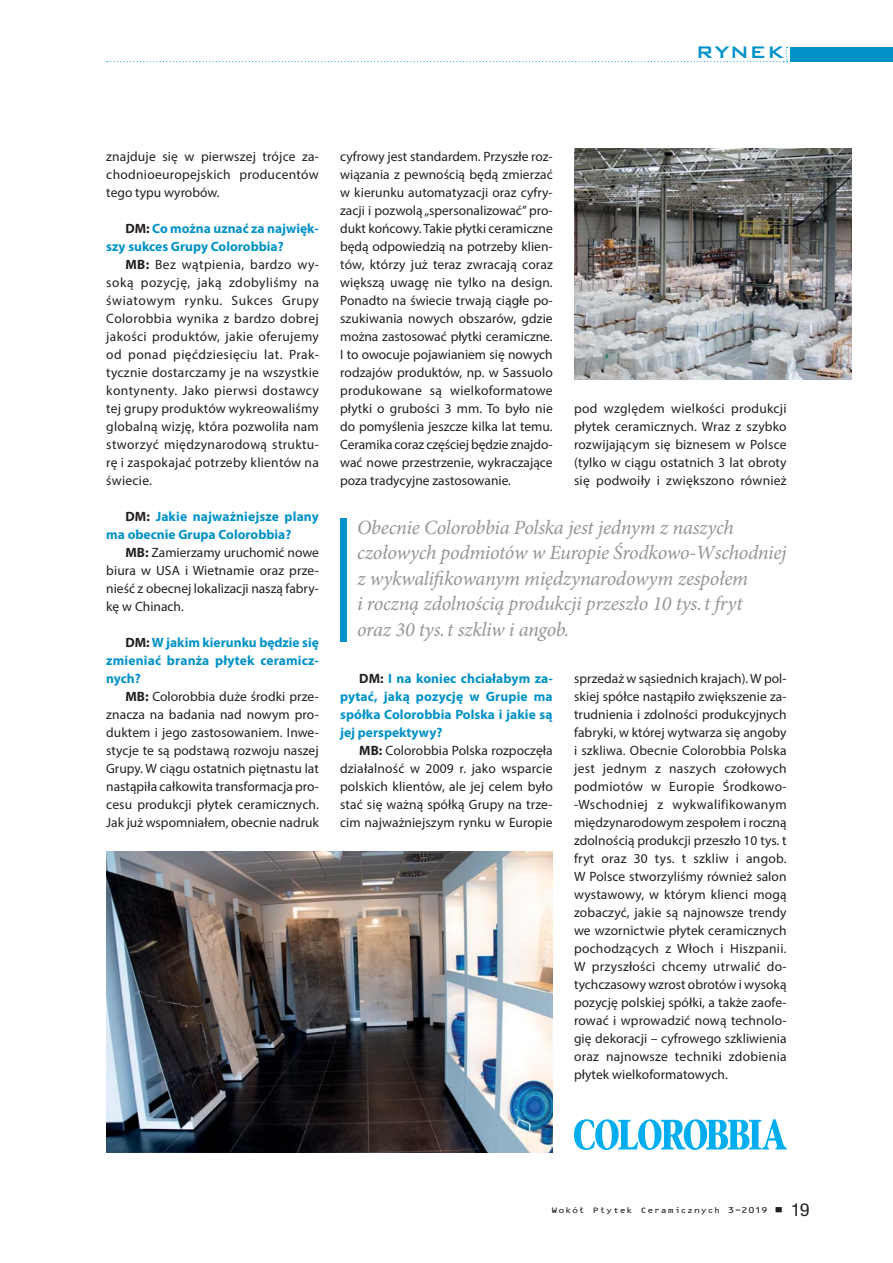
<style>
.page{position:relative;width:893px;height:1263px;background:#fff}
.page>*{position:absolute;margin:0;border:0;box-sizing:border-box;transform-origin:0 0}
.t1{font:italic 20.25px/25.5px "Minion Pro";letter-spacing:-.015em;color:#939598}
.t2{font:15.75px "Swis 721 Cn PL";color:#231f20;scale:1.2 1}
.t3{font:13.5px/18px "Myriad Pro";letter-spacing:.01em;color:#231f20;text-align:justify}
.t4{font:700 13.5px "Myriad Pro";letter-spacing:.005em;color:#0092c8}
.t5{font:13.5px "Myriad Pro";letter-spacing:.03em;color:#231f20}
.t6{font:13.5px "Myriad Pro";letter-spacing:.035em;color:#231f20}
.t7{font:13.5px "Myriad Pro";letter-spacing:.045em;color:#231f20}
.t8{font:9.45px "Bank Gothic Md PL";letter-spacing:.06em;color:#0092c8}
.t9{font:7.2px "OCR B 10 PL Regular";color:#231f20;scale:1.2 1}
.s1{color:#231f20}
.s2{font-weight:700}
</style>
<div class="page">
<div style="left:791px;top:47px;width:102px;height:15px;background:#0092c8"></div>
<svg style="left:107px;top:47px;width:681px;height:15px"></svg>
<img style="left:574px;top:149px;width:278px;height:231px">
<div style="left:340px;top:519px;width:7px;height:123px;background:#0092c8"></div>
<img style="left:106px;top:851px;width:447px;height:301px">
<svg style="left:574px;top:1119px;width:213px;height:31px"></svg>
<p class="t8" style="left:696px;top:49px;width:91px">RYNEK</p>
<p class="t3" style="left:106px;top:149px;width:214px">znajduje się w pierwszej trójce za&shy;chodnioeuropejskich producentów tego typu wyrobów.</p>
<p class="t4" style="left:125px;top:224px;width:195px"><span class="s1">DM:</span> Co można uznać za najwięk-</p>
<p class="t4" style="left:106px;top:242px;width:179px">szy sukces Grupy Colorobbia?</p>
<p class="t5" style="left:125px;top:260px;width:195px"><span class="s2">MB:</span> Bez wątpienia, bardzo wy-</p>
<p class="t6" style="left:106px;top:278px;width:214px">soką pozycję, jaką zdobyliśmy na</p>
<p class="t7" style="left:106px;top:296px;width:214px">światowym rynku. Sukces Grupy</p>
<p class="t3" style="left:106px;top:311px;width:214px">Colorobbia wynika z bardzo dobrej</p>
<p class="t5" style="left:106px;top:332px;width:214px">jakości produktów, jakie oferujemy</p>
<p class="t5" style="left:106px;top:350px;width:214px">od ponad pięćdziesięciu lat. Prak-</p>
<p class="t3" style="left:106px;top:365px;width:214px">tycznie dostarczamy je na wszystkie</p>
<p class="t5" style="left:106px;top:386px;width:214px">kontynenty. Jako pierwsi dostawcy</p>
<p class="t3" style="left:106px;top:401px;width:214px">tej grupy produktów wykreowaliśmy</p>
<p class="t3" style="left:106px;top:419px;width:214px">globalną wizję, która pozwoliła nam</p>
<p class="t3" style="left:106px;top:437px;width:214px">stworzyć międzynarodową struktu-</p>
<p class="t3" style="left:106px;top:455px;width:214px">rę i zaspokajać potrzeby klientów na</p>
<p class="t3" style="left:106px;top:473px;width:47px">świecie.</p>
<p class="t4" style="left:125px;top:512px;width:195px"><span class="s1">DM:</span> Jakie najważniejsze plany</p>
<p class="t4" style="left:106px;top:530px;width:187px">ma obecnie Grupa Colorobbia?</p>
<p class="t3" style="left:125px;top:545px;width:195px"><span class="s2">MB:</span> Zamierzamy uruchomić nowe</p>
<p class="t3" style="left:106px;top:563px;width:214px">biura w USA i Wietnamie oraz prze-</p>
<p class="t3" style="left:106px;top:581px;width:214px">nieść z obecnej lokalizacji naszą fabry-</p>
<p class="t3" style="left:106px;top:599px;width:79px">kę w Chinach.</p>
<p class="t4" style="left:125px;top:638px;width:195px"><span class="s1">DM:</span> W jakim kierunku będzie się</p>
<p class="t4" style="left:106px;top:656px;width:214px">zmieniać branża płytek ceramicz-</p>
<p class="t4" style="left:106px;top:674px;width:36px">nych?</p>
<p class="t3" style="left:125px;top:689px;width:195px"><span class="s2">MB:</span> Colorobbia duże środki prze-</p>
<p class="t3" style="left:106px;top:707px;width:214px">znacza na badania nad nowym pro-</p>
<p class="t3" style="left:106px;top:725px;width:214px">duktem i jego zastosowaniem. Inwe-</p>
<p class="t3" style="left:106px;top:743px;width:214px">stycje te są podstawą rozwoju naszej</p>
<p class="t3" style="left:106px;top:761px;width:214px">Grupy. W ciągu ostatnich piętnastu lat</p>
<p class="t3" style="left:106px;top:779px;width:214px">nastąpiła całkowita transformacja pro-</p>
<p class="t3" style="left:106px;top:797px;width:214px">cesu produkcji płytek ceramicznych.</p>
<p class="t3" style="left:106px;top:815px;width:214px">Jak już wspomniałem, obecnie nadruk</p>
<p class="t3" style="left:340px;top:149px;width:214px">cyfrowy jest standardem. Przyszłe roz&shy;wiązania z pewnością będą zmierzać w kierunku automatyzacji oraz cyfry&shy;zacji i pozwolą „spersonalizować” pro&shy;dukt końcowy. Takie płytki ceramiczne będą odpowiedzią na potrzeby klien&shy;tów, którzy już teraz zwracają coraz większą uwagę nie tylko na design.<br>Ponadto na świecie trwają ciągłe po&shy;szukiwania nowych obszarów, gdzie można zastosować płytki ceramiczne.<br>I to owocuje pojawianiem się nowych rodzajów produktów, np. w Sassuolo produkowane są wielkoformatowe płytki o grubości 3 mm. To było nie do pomyślenia jeszcze kilka lat temu.<br>Ceramika coraz częściej będzie znajdo&shy;wać nowe przestrzenie, wykraczające poza tradycyjne zastosowanie.</p>
<p class="t3" style="left:574px;top:401px;width:214px">pod względem wielkości produkcji płytek ceramicznych. Wraz z szybko rozwijającym się biznesem w Polsce (tylko w ciągu ostatnich 3 lat obroty się podwoiły i zwiększono również</p>
<p class="t1" style="left:357px;top:516px;width:431px">Obecnie Colorobbia Polska jest jednym z naszych czołowych podmiotów w Europie Środkowo-Wschodniej z wykwalifikowanym międzynarodowym zespołem<br>i roczną zdolnością produkcji przeszło 10 tys. t fryt<br>oraz 30 tys. t szkliw i angob.</p>
<p class="t4" style="left:359px;top:673px;width:195px"><span class="s1">DM:</span> I na koniec chciałabym za-</p>
<p class="t4" style="left:340px;top:691px;width:214px">pytać, jaką pozycję w Grupie ma</p>
<p class="t4" style="left:340px;top:709px;width:214px">spółka Colorobbia Polska i jakie są</p>
<p class="t4" style="left:340px;top:727px;width:104px">jej perspektywy?</p>
<p class="t3" style="left:359px;top:743px;width:195px"><span class="s2">MB:</span> Colorobbia Polska rozpoczęła</p>
<p class="t3" style="left:340px;top:761px;width:214px">działalność w 2009 r. jako wsparcie</p>
<p class="t3" style="left:340px;top:779px;width:214px">polskich klientów, ale jej celem było</p>
<p class="t3" style="left:340px;top:797px;width:214px">stać się ważną spółką Grupy na trze-</p>
<p class="t3" style="left:340px;top:815px;width:214px">cim najważniejszym rynku w Europie</p>
<p class="t3" style="left:574px;top:671px;width:214px">sprzedaż w sąsiednich krajach). W pol&shy;skiej spółce nastąpiło zwiększenie za&shy;trudnienia i zdolności produkcyjnych fabryki, w której wytwarza się angoby i szkliwa. Obecnie Colorobbia Polska jest jednym z naszych czołowych podmiotów w Europie Środkowo--Wschodniej z wykwalifikowanym międzynarodowym zespołem i roczną zdolnością produkcji przeszło 10 tys. t fryt oraz 30 tys. t szkliw i angob.<br>W Polsce stworzyliśmy również salon wystawowy, w którym klienci mogą zobaczyć, jakie są najnowsze trendy we wzornictwie płytek ceramicznych pochodzących z Włoch i Hiszpanii.<br>W przyszłości chcemy utrwalić do&shy;tychczasowy wzrost obrotów i wysoką pozycję polskiej spółki, a także zaofe&shy;rować i wprowadzić nową technolo&shy;gię dekoracji – cyfrowego szkliwienia oraz najnowsze techniki zdobienia płytek wielkoformatowych.</p>
<p class="t9" style="left:551px;top:1206px;width:182px">Wokół Płytek Ceramicznych 3-2019</p>
<p class="t2" style="left:791px;top:1200px;width:17px">19</p>
</div>
